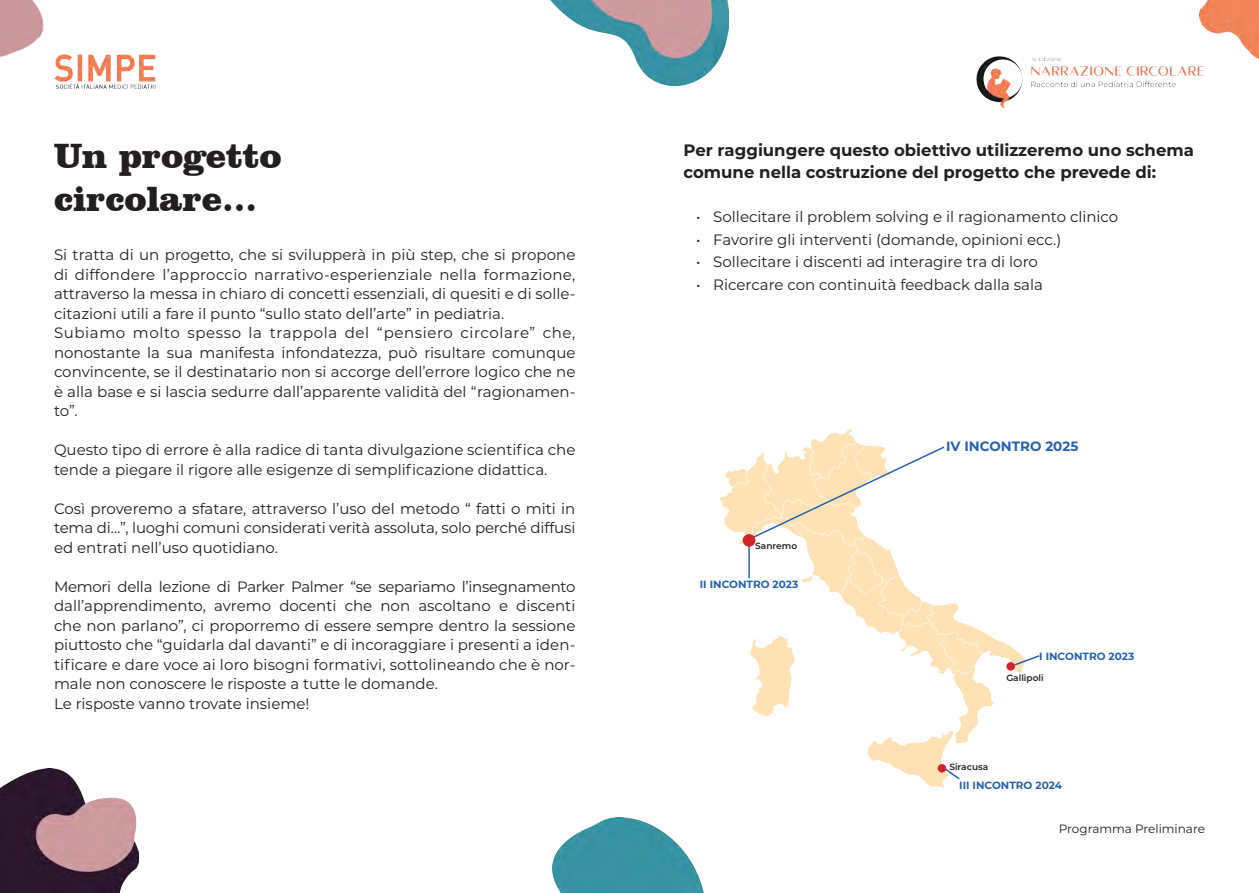
<style>
.page{position:relative;width:1259px;height:893px;background:#fff}
.page>*{position:absolute;margin:0;border:0;box-sizing:border-box;transform-origin:0 0}
.t1{font:900 36px "Clarendon BT";color:#231f20}
.t2{font:700 16.5px/21.6px "Montserrat";color:#231f20}
.t3{font:15px/19.5px "Montserrat";color:#231f20;text-align:justify}
.t4{font:700 13.5px "Montserrat";color:#2762ad}
.t5{font:12px "Montserrat";color:#231f20}
.t6{font:700 10.5px "Montserrat";color:#2762ad}
.t7{font:600 9px "Montserrat";color:#231f20}
</style>
<div class="page">
<img style="left:1199px;top:0;width:60px;height:59px">
<img style="left:553px;top:817px;width:151px;height:76px">
<img style="left:550px;top:0;width:178px;height:86px">
<img style="left:0;top:768px;width:138px;height:125px">
<img style="left:0;top:0;width:44px;height:57px">
<img style="left:976px;top:54px;width:229px;height:54px">
<img style="left:54px;top:54px;width:102px;height:35px">
<svg style="left:720px;top:429px;width:320px;height:359px"></svg>
<div style="left:1007px;top:663px;width:7px;height:7px;background:#d1232a;border-radius:50%"></div>
<div style="left:1006px;top:662px;width:9px;height:9px;border:2px solid #d1232a;border-radius:50%"></div>
<div style="left:744px;top:535px;width:10px;height:11px;background:#d1232a;border-radius:50%"></div>
<div style="left:743px;top:534px;width:12px;height:13px;border:2px solid #d1232a;border-radius:50%"></div>
<p class="t1" style="left:54px;top:133px;width:229px">Un progetto</p>
<p class="t1" style="left:54px;top:176px;width:205px">circolare...</p>
<p class="t3" style="left:54px;top:245px;width:523px">Si tratta di un progetto, che si svilupperà in più step, che si propone di diffondere l’approccio narrativo-esperienziale nella formazione, attraverso la messa in chiaro di concetti essenziali, di quesiti e di solle&shy;citazioni utili a fare il punto “sullo stato dell’arte” in pediatria.</p>
<p class="t3" style="left:54px;top:323px;width:523px">Subiamo molto spesso la trappola del “pensiero circolare” che, nonostante la sua manifesta infondatezza, può risultare comunque convincente, se il destinatario non si accorge dell’errore logico che ne è alla base e si lascia sedurre dall’apparente validità del “ragionamen&shy;to”.</p>
<p class="t3" style="left:54px;top:440px;width:523px">Questo tipo di errore è alla radice di tanta divulgazione scientifica che tende a piegare il rigore alle esigenze di semplificazione didattica.</p>
<p class="t3" style="left:54px;top:498px;width:523px">Così proveremo a sfatare, attraverso l’uso del metodo “ fatti o miti in tema di…”, luoghi comuni considerati verità assoluta, solo perché diffusi ed entrati nell’uso quotidiano.</p>
<p class="t3" style="left:54px;top:576px;width:523px">Memori della lezione di Parker Palmer “se separiamo l’insegnamento dall’apprendimento, avremo docenti che non ascoltano e discenti che non parlano”, ci proporremo di essere sempre dentro la sessione piuttosto che “guidarla dal davanti” e di incoraggiare i presenti a iden&shy;tificare e dare voce ai loro bisogni formativi, sottolineando che è nor&shy;male non conoscere le risposte a tutte le domande.</p>
<p class="t3" style="left:54px;top:693px;width:257px">Le risposte vanno trovate insieme!</p>
<p class="t2" style="left:683px;top:139px;width:512px">Per raggiungere questo obiettivo utilizzeremo uno schema comune nella costruzione del progetto che prevede di:</p>
<p class="t3" style="left:696px;top:206px;width:423px">• Sollecitare il problem solving e il ragionamento clinico</p>
<p class="t3" style="left:696px;top:229px;width:367px">• Favorire gli interventi (domande, opinioni ecc.)</p>
<p class="t3" style="left:696px;top:251px;width:343px">• Sollecitare i discenti ad interagire tra di loro</p>
<p class="t3" style="left:696px;top:274px;width:348px">• Ricercare con continuità feedback dalla sala</p>
<p class="t7" style="left:755px;top:539px;width:43px">Sanremo</p>
<p class="t6" style="left:700px;top:577px;width:100px">II INCONTRO 2023</p>
<p class="t4" style="left:946px;top:436px;width:134px">IV INCONTRO 2025</p>
<p class="t6" style="left:1039px;top:648px;width:96px">I INCONTRO 2023</p>
<p class="t7" style="left:1006px;top:671px;width:39px">Gallipoli</p>
<p class="t7" style="left:949px;top:760px;width:40px">Siracusa</p>
<p class="t6" style="left:959px;top:778px;width:104px">III INCONTRO 2024</p>
<p class="t5" style="left:1059px;top:820px;width:147px">Programma Preliminare</p>
</div>
